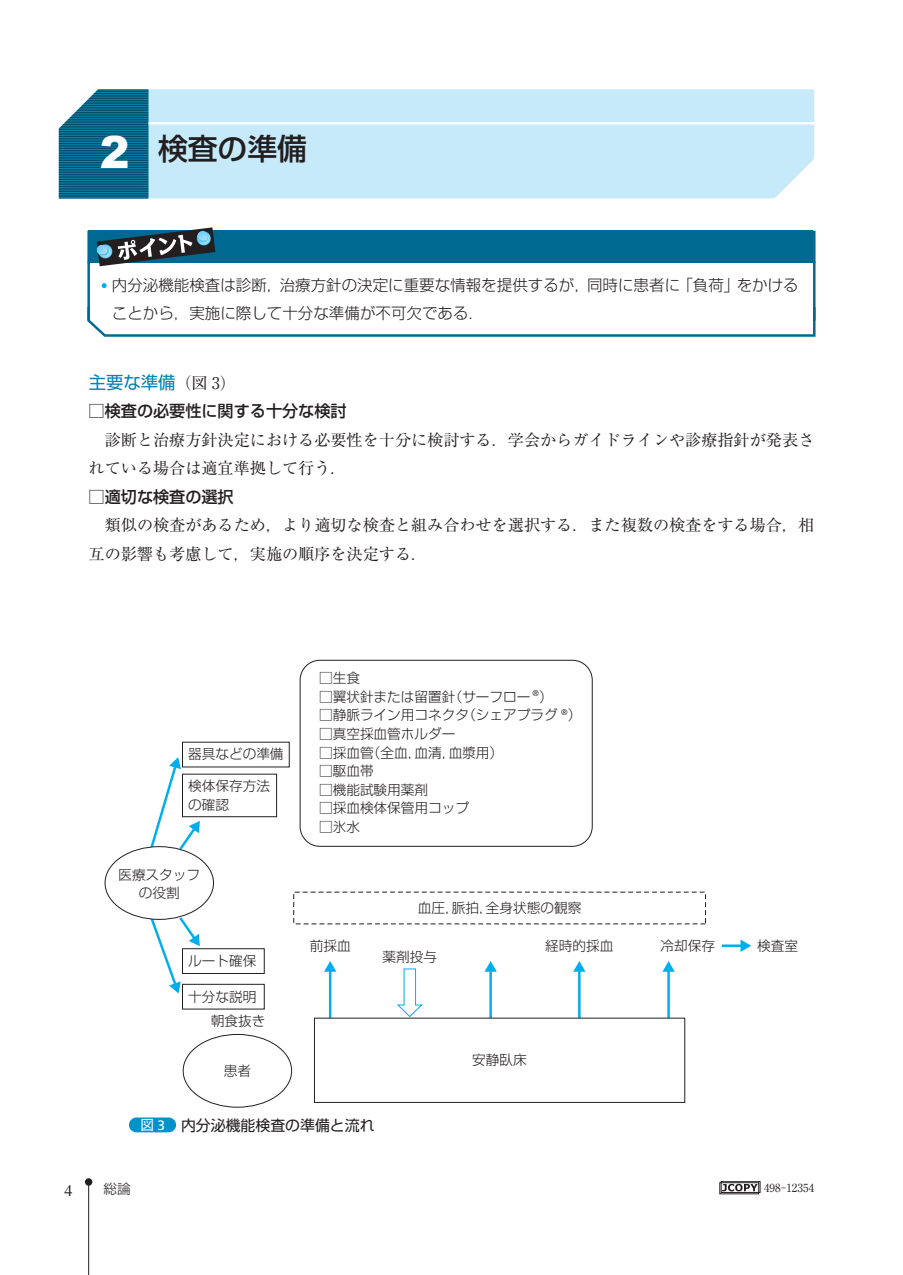
<style>
.page{position:relative;width:903px;height:1275px;background:#fff}
.page>*{position:absolute;margin:0;border:0;box-sizing:border-box;transform-origin:0 0}
.t1{font:500 29.75px "Shin Go Pr 5";color:#231f20}
.t2{font:17.32px "Shin Go Pr 5";color:#0083b6}
.t3{font:16.1px/28.5px "Ryumin Pr 5";color:#231f20}
.t4{font:500 16.1px "Shin Go Pr 5";color:#231f20}
.t5{font:16.1px "Times LT Std";color:#231f20}
.t6{font:300 15.58px/27.3px "Shin Go Pr 5";color:#231f20}
.t7{font:14.88px "Shin Go Pr 5";color:#231f20}
.t8{font:13.65px/18.6px "Shin Go Pro Light 90 msp RKSJ H";color:#231f20}
.t9{font:300 13.65px "Shin Go Pr 5";color:#231f20}
.t10{font:11.2px "Ryumin Pr 5";color:#231f20}
.s1{font-family:"Arial";font-weight:900;font-size:44.62px;color:#fff}
.s2{font-family:"Ryumin Pr 5";font-size:16.1px;color:#231f20}
.s3{font-size:13.65px;color:#fff}
.s4{font-family:"Frutiger LT Std";font-size:13.65px;color:#fff}
</style>
<div class="page">
<div style="left:148px;top:89px;width:666px;height:109px;background:#c6eafa"></div>
<svg style="left:59px;top:90px;width:89px;height:108px;background:#1c80a0"></svg>
<hr style="left:59px;top:174px;width:89px;height:1px;background:#004b6c">
<hr style="left:59px;top:172px;width:89px;height:1px;background:#004b6c">
<hr style="left:59px;top:169px;width:89px;height:1px;background:#004b6c">
<hr style="left:59px;top:167px;width:89px;height:1px;background:#004b6c">
<hr style="left:59px;top:164px;width:89px;height:2px;background:#004b6c">
<hr style="left:59px;top:162px;width:89px;height:1px;background:#004b6c">
<hr style="left:59px;top:160px;width:89px;height:1px;background:#004b6c">
<hr style="left:59px;top:157px;width:89px;height:1px;background:#004b6c">
<hr style="left:59px;top:155px;width:89px;height:1px;background:#004b6c">
<hr style="left:59px;top:152px;width:89px;height:2px;background:#004b6c">
<hr style="left:59px;top:150px;width:89px;height:1px;background:#004b6c">
<hr style="left:59px;top:148px;width:89px;height:1px;background:#004b6c">
<hr style="left:59px;top:198px;width:89px;height:1px;background:#004b6c">
<hr style="left:59px;top:195px;width:89px;height:2px;background:#004b6c">
<hr style="left:59px;top:193px;width:89px;height:1px;background:#004b6c">
<hr style="left:59px;top:191px;width:89px;height:1px;background:#004b6c">
<hr style="left:59px;top:188px;width:89px;height:2px;background:#004b6c">
<hr style="left:59px;top:186px;width:89px;height:1px;background:#004b6c">
<hr style="left:59px;top:184px;width:89px;height:1px;background:#004b6c">
<hr style="left:59px;top:181px;width:89px;height:1px;background:#004b6c">
<hr style="left:59px;top:179px;width:89px;height:1px;background:#004b6c">
<hr style="left:59px;top:176px;width:89px;height:2px;background:#004b6c">
<hr style="left:59px;top:145px;width:89px;height:2px;background:#004b6c">
<hr style="left:59px;top:143px;width:89px;height:1px;background:#004b6c">
<hr style="left:59px;top:141px;width:89px;height:1px;background:#004b6c">
<hr style="left:59px;top:138px;width:89px;height:1px;background:#004b6c">
<hr style="left:59px;top:136px;width:89px;height:1px;background:#004b6c">
<hr style="left:59px;top:133px;width:89px;height:2px;background:#004b6c">
<hr style="left:59px;top:131px;width:89px;height:1px;background:#004b6c">
<hr style="left:59px;top:129px;width:89px;height:1px;background:#004b6c">
<hr style="left:59px;top:126px;width:89px;height:2px;background:#004b6c">
<hr style="left:59px;top:124px;width:89px;height:1px;background:#004b6c">
<hr style="left:59px;top:122px;width:89px;height:1px;background:#004b6c">
<hr style="left:59px;top:119px;width:89px;height:1px;background:#004b6c">
<hr style="left:59px;top:117px;width:89px;height:1px;background:#004b6c">
<hr style="left:59px;top:114px;width:89px;height:2px;background:#004b6c">
<hr style="left:59px;top:112px;width:89px;height:1px;background:#004b6c">
<hr style="left:59px;top:110px;width:89px;height:1px;background:#004b6c">
<hr style="left:59px;top:107px;width:89px;height:1px;background:#004b6c">
<hr style="left:59px;top:105px;width:89px;height:1px;background:#004b6c">
<hr style="left:59px;top:102px;width:89px;height:2px;background:#004b6c">
<hr style="left:59px;top:100px;width:89px;height:1px;background:#004b6c">
<hr style="left:59px;top:98px;width:89px;height:1px;background:#004b6c">
<hr style="left:59px;top:95px;width:89px;height:2px;background:#004b6c">
<hr style="left:59px;top:93px;width:89px;height:1px;background:#004b6c">
<hr style="left:59px;top:91px;width:89px;height:1px;background:#004b6c">
<hr style="left:59px;top:89px;width:89px;height:1px;background:#004b6c">
<hr style="left:148px;top:122px;width:666px;height:3px;background:#fff">
<hr style="left:813px;top:262px;width:2px;height:59px;background:#006991">
<hr style="left:87px;top:262px;width:3px;height:59px;background:#006991">
<svg style="left:87px;top:304px;width:729px;height:33px"></svg>
<svg style="left:102px;top:283px;width:5px;height:5px"></svg>
<div style="left:89px;top:231px;width:724px;height:32px;background:#006991"></div>
<svg style="left:97px;top:227px;width:118px;height:39px"></svg>
<svg style="left:723px;top:1184px;width:34px;height:7px"></svg>
<div style="left:721px;top:1181px;width:39px;height:12px;border:1px solid #231f20"></div>
<hr style="left:88px;top:1182px;width:1px;height:93px;background:#231f20">
<div style="left:85px;top:1178px;width:7px;height:8px;background:#231f20;border-radius:50%"></div>
<hr style="left:329px;top:970px;width:2px;height:49px;background:#00aeef">
<svg style="left:324px;top:961px;width:12px;height:11px"></svg>
<svg style="left:149px;top:757px;width:51px;height:101px"></svg>
<svg style="left:148px;top:909px;width:52px;height:84px"></svg>
<hr style="left:578px;top:970px;width:2px;height:49px;background:#00aeef">
<svg style="left:573px;top:961px;width:12px;height:11px"></svg>
<hr style="left:667px;top:970px;width:3px;height:49px;background:#00aeef">
<svg style="left:662px;top:961px;width:13px;height:11px"></svg>
<hr style="left:722px;top:944px;width:20px;height:3px;background:#00aeef">
<svg style="left:740px;top:939px;width:11px;height:13px"></svg>
<hr style="left:489px;top:970px;width:3px;height:49px;background:#00aeef">
<svg style="left:484px;top:961px;width:13px;height:11px"></svg>
<svg style="left:395px;top:968px;width:29px;height:50px"></svg>
<div style="left:105px;top:847px;width:108px;height:72px;background:#fff;border-radius:50%"></div>
<div style="left:182px;top:742px;width:107px;height:25px;background:#fff"></div>
<div style="left:182px;top:949px;width:82px;height:24px;background:#fff"></div>
<div style="left:182px;top:948px;width:83px;height:26px;border:1px solid #231f20"></div>
<div style="left:314px;top:1018px;width:371px;height:85px;border:1px solid #231f20"></div>
<div style="left:182px;top:984px;width:82px;height:25px;background:#fff"></div>
<div style="left:182px;top:984px;width:83px;height:25px;border:1px solid #231f20"></div>
<div style="left:182px;top:774px;width:95px;height:43px;background:#fff"></div>
<div style="left:182px;top:774px;width:95px;height:43px;border:1px solid #231f20"></div>
<div style="left:300px;top:660px;width:293px;height:187px;border:1px solid #231f20;border-radius:20px"></div>
<div style="left:129px;top:1117px;width:47px;height:15px;background:#0092c8;border-radius:7px"></div>
<h1 class="t1" style="left:100px;top:134px;width:209px"><span class="s1">2</span> 検査の準備</h1>
<p class="t6" style="left:112px;top:272px;width:688px">内分泌機能検査は診断，治療方針の決定に重要な情報を提供するが，同時に患者に「負荷」をかけることから，実施に際して十分な準備が不可欠である．</p>
<p class="t2" style="left:89px;top:374px;width:141px">主要な準備<span class="s2">（図 3)</span></p>
<p class="t4" style="left:89px;top:403px;width:259px">□検査の必要性に関する十分な検討</p>
<p class="t3" style="left:89px;top:425px;width:727px;text-indent:16px">診断と治療方針決定における必要性を十分に検討する．学会からガイドラインや診療指針が発表されている場合は適宜準拠して行う．</p>
<p class="t4" style="left:89px;top:489px;width:147px">□適切な検査の選択</p>
<p class="t3" style="left:89px;top:511px;width:727px;text-indent:16px">類似の検査があるため，より適切な検査と組み合わせを選択する．また複数の検査をする場合，相互の影響も考慮して，実施の順序を決定する．</p>
<p class="t5" style="left:64px;top:1181px;width:10px">4</p>
<p class="t8" style="left:188px;top:743px;width:97px">器具などの準備</p>
<p class="t8" style="left:188px;top:775px;width:83px">検体保存方法の確認</p>
<p class="t8" style="left:118px;top:863px;width:83px;text-align:center">医療スタッフの役割</p>
<p class="t8" style="left:188px;top:950px;width:70px">ルート確保</p>
<p class="t8" style="left:211px;top:982px;width:56px;line-height:24.5px;text-indent:-23px">十分な説明朝食抜き</p>
<p class="t8" style="left:224px;top:1060px;width:29px">患者</p>
<p class="t8" style="left:319px;top:667px;width:42px">□生食</p>
<p class="t8" style="left:319px;top:686px;width:235px">□翼状針または留置針（サーフロー <sup>®</sup>）</p>
<p class="t8" style="left:319px;top:704px;width:264px">□静脈ライン用コネクタ（シェアプラグ <sup>®</sup>）</p>
<p class="t8" style="left:319px;top:723px;width:138px">□真空採血管ホルダー</p>
<p class="t8" style="left:319px;top:741px;width:186px">□採血管（全血，血清，血漿用）</p>
<p class="t8" style="left:319px;top:760px;width:56px">□駆血帯</p>
<p class="t8" style="left:319px;top:779px;width:111px">□機能試験用薬剤</p>
<p class="t8" style="left:319px;top:797px;width:152px">□採血検体保管用コップ</p>
<p class="t8" style="left:319px;top:816px;width:42px">□氷水</p>
<p class="t8" style="left:310px;top:935px;width:42px">前採血</p>
<p class="t8" style="left:418px;top:897px;width:165px">血圧，脈拍，全身状態の観察</p>
<p class="t8" style="left:382px;top:946px;width:56px">薬剤投与</p>
<p class="t8" style="left:545px;top:935px;width:70px">経時的採血</p>
<p class="t8" style="left:660px;top:935px;width:56px">冷却保存</p>
<p class="t8" style="left:757px;top:935px;width:42px">検査室</p>
<p class="t8" style="left:472px;top:1049px;width:56px">安静臥床</p>
<p class="t7" style="left:141px;top:1117px;width:235px"><span class="s3">図</span> <span class="s4">3</span> 内分泌機能検査の準備と流れ</p>
<p class="t9" style="left:104px;top:1181px;width:29px">総論</p>
<p class="t10" style="left:764px;top:1182px;width:52px">498-12354</p>
</div>
